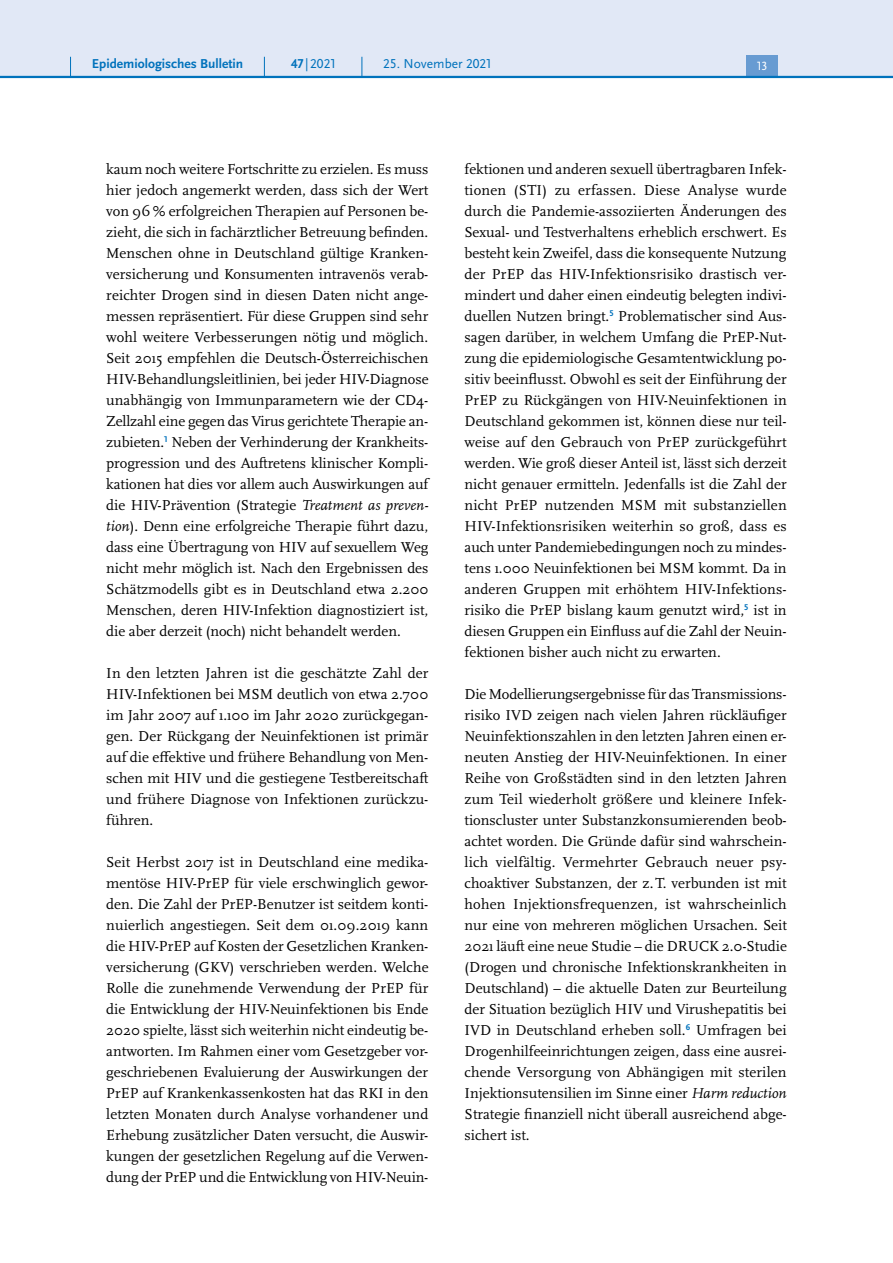
<style>
.page{position:relative;width:893px;height:1263px;background:#fff}
.page>*{position:absolute;margin:0;border:0;box-sizing:border-box;transform-origin:0 0}
.P_-_Fließtext{font:15px/21px "Scala Pro";color:#000;text-align:justify}
.t1{font:700 13.5px "Scala Sans Pro";color:#0072bc}
.t2{font:13.5px "Scala Sans Pro";color:#0072bc}
.t3{font:12.45px "Scala Sans Pro";color:#fff}
.s1{font-weight:700}
.s2{font-style:italic}
</style>
<div class="page">
<div style="left:0;top:0;width:893px;height:77px;background:#e1e8f6"></div>
<div style="left:746px;top:55px;width:32px;height:21px;background:#679bd2"></div>
<hr style="left:0;top:76px;width:893px;height:2px;background:#0072bc">
<svg style="left:70px;top:57px;width:1px;height:19px"></svg>
<svg style="left:264px;top:57px;width:1px;height:19px"></svg>
<svg style="left:362px;top:57px;width:1px;height:19px"></svg>
<p class="t1" style="left:92px;top:55px;width:153px">Epidemiologisches Bulletin</p>
<p class="t2" style="left:291px;top:55px;width:46px"><span class="s1">47</span> |2021</p>
<p class="t2" style="left:383px;top:55px;width:110px">25. November 2021</p>
<p class="t3" style="left:757px;top:59px;width:12px">13</p>
<p class="P_-_Fließtext" style="left:106px;top:158px;width:324px">kaum noch weitere Fortschritte zu erzielen. Es muss hier jedoch angemerkt werden, dass sich der Wert von 96 % erfolgreichen Therapien auf Personen be&shy;zieht, die sich in fachärztlicher Betreuung befinden.<br>Menschen ohne in Deutschland gültige Kranken&shy;versicherung und Konsumenten intravenös verab&shy;reichter Drogen sind in diesen Daten nicht ange&shy;messen repräsentiert. Für diese Gruppen sind sehr wohl weitere Verbesserungen nötig und möglich.<br>Seit 2015 empfehlen die Deutsch-Österreichischen HIV-Behandlungsleitlinien, bei jeder HIV-Diagnose unabhängig von Immunparametern wie der CD4- Zellzahl eine gegen das Virus gerichtete Therapie an&shy;zubieten.<sup>1</sup> Neben der Verhinderung der Krankheits&shy;progression und des Auftretens klinischer Kompli&shy;kationen hat dies vor allem auch Auswirkungen auf die HIV-Prävention (Strategie <span class="s2">Treatment as preven&shy;tion</span>). Denn eine erfolgreiche Therapie führt dazu, dass eine Übertragung von HIV auf sexuellem Weg nicht mehr möglich ist. Nach den Ergebnissen des Schätzmodells gibt es in Deutschland etwa 2.200<br>Menschen, deren HIV-Infektion diagnostiziert ist, die aber derzeit (noch) nicht behandelt werden.</p>
<p class="P_-_Fließtext" style="left:106px;top:662px;width:324px">In den letzten Jahren ist die geschätzte Zahl der HIV-Infektionen bei MSM deutlich von etwa 2.700 im Jahr 2007 auf 1.100 im Jahr 2020 zurückgegan&shy;gen. Der Rückgang der Neuinfektionen ist primär auf die effektive und frühere Behandlung von Men&shy;schen mit HIV und die gestiegene Testbereitschaft und frühere Diagnose von Infektionen zurückzu&shy;führen.</p>
<p class="P_-_Fließtext" style="left:106px;top:851px;width:324px">Seit Herbst 2017 ist in Deutschland eine medika&shy;mentöse HIV-PrEP für viele erschwinglich gewor&shy;den. Die Zahl der PrEP-Benutzer ist seitdem konti&shy;nuierlich angestiegen. Seit dem 01.09.2019 kann die HIV-PrEP auf Kosten der Gesetzlichen Kranken&shy;versicherung (GKV) verschrieben werden. Welche Rolle die zunehmende Verwendung der PrEP für die Entwicklung der HIV-Neuinfektionen bis Ende 2020 spielte, lässt sich weiterhin nicht eindeutig be&shy;antworten. Im Rahmen einer vom Gesetzgeber vor&shy;geschriebenen Evaluierung der Auswirkungen der PrEP auf Krankenkassenkosten hat das RKI in den letzten Monaten durch Analyse vorhandener und Erhebung zusätzlicher Daten versucht, die Auswir&shy;kungen der gesetzlichen Regelung auf die Verwen&shy;dung der PrEP und die Entwicklung von HIV-Neuin-</p>
<p class="P_-_Fließtext" style="left:465px;top:158px;width:324px">fektionen und anderen sexuell übertragbaren Infek&shy;tionen (STI) zu erfassen. Diese Analyse wurde durch die Pandemie-assoziierten Änderungen des Sexual- und Testverhaltens erheblich erschwert. Es besteht kein Zweifel, dass die konsequente Nutzung der PrEP das HIV-Infektionsrisiko drastisch ver&shy;mindert und daher einen eindeutig belegten indivi&shy;duellen Nutzen bringt.<sup>5</sup> Problematischer sind Aus&shy;sagen darüber, in welchem Umfang die PrEP-Nut&shy;zung die epidemiologische Gesamtentwicklung po&shy;sitiv beeinflusst. Obwohl es seit der Einführung der PrEP zu Rückgängen von HIV-Neuinfektionen in Deutschland gekommen ist, können diese nur teil&shy;weise auf den Gebrauch von PrEP zurückgeführt werden. Wie groß dieser Anteil ist, lässt sich derzeit nicht genauer ermitteln. Jedenfalls ist die Zahl der nicht PrEP nutzenden MSM mit substanziellen HIV-Infektionsrisiken weiterhin so groß, dass es auch unter Pandemiebedingungen noch zu mindes&shy;tens 1.000 Neuinfektionen bei MSM kommt. Da in anderen Gruppen mit erhöhtem HIV-Infektions&shy;risiko die PrEP bislang kaum genutzt wird,<sup>5</sup> ist in diesen Gruppen ein Einfluss auf die Zahl der Neuin&shy;fektionen bisher auch nicht zu erwarten.</p>
<p class="P_-_Fließtext" style="left:465px;top:683px;width:324px">Die Modellierungsergebnisse für das Transmissions&shy;risiko IVD zeigen nach vielen Jahren rückläufiger Neuinfektionszahlen in den letzten Jahren einen er&shy;neuten Anstieg der HIV-Neuinfektionen. In einer Reihe von Großstädten sind in den letzten Jahren zum Teil wiederholt größere und kleinere Infek&shy;tionscluster unter Substanzkonsumierenden beob&shy;achtet worden. Die Gründe dafür sind wahrschein&shy;lich vielfältig. Vermehrter Gebrauch neuer psy&shy;choaktiver Substanzen, der z.T. verbunden ist mit hohen Injektionsfrequenzen, ist wahrscheinlich nur eine von mehreren möglichen Ursachen. Seit 2021 läuft eine neue Studie – die DRUCK 2.0-Studie (Drogen und chronische Infektionskrankheiten in Deutschland) – die aktuelle Daten zur Beurteilung der Situation bezüglich HIV und Virushepatitis bei IVD in Deutschland erheben soll.<sup>6</sup> Umfragen bei Drogenhilfeeinrichtungen zeigen, dass eine ausrei&shy;chende Versorgung von Abhängigen mit sterilen Injektionsutensilien im Sinne einer <span class="s2">Harm reduction </span>Strategie finanziell nicht überall ausreichend abge&shy;sichert ist.</p>
</div>
